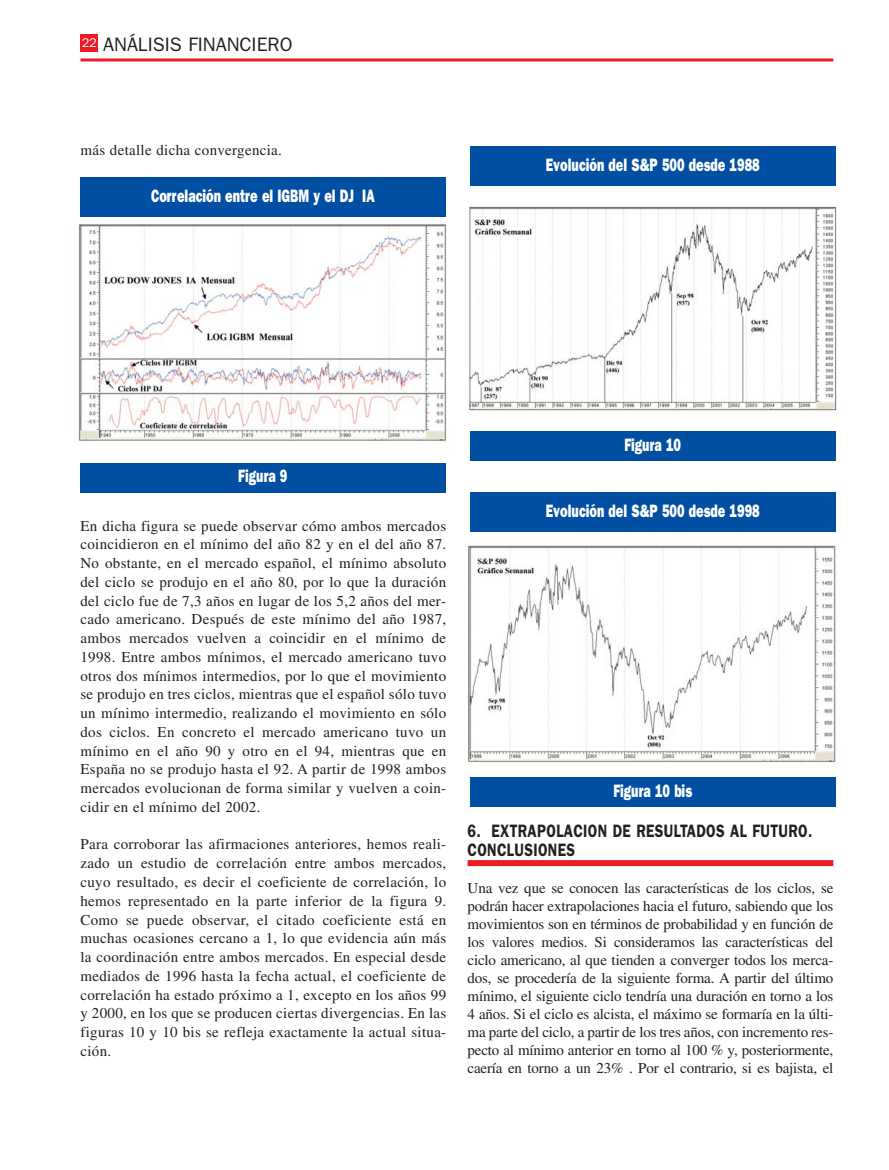
<style>
.page{position:relative;width:889px;height:1170px;background:#fff}
.page>*{position:absolute;margin:0;border:0;box-sizing:border-box;transform-origin:0 0}
.t1{font:19.5px "Franklin Gothic";color:#231f20}
.t2{font:800 18px "Franklin Gothic";color:#fff;scale:.7 1}
.t3{font:600 18px/18.8px "Franklin Gothic";letter-spacing:.025em;color:#231f20;scale:.8 1}
.t4{font:15px/18.8px "Times";letter-spacing:.02em;color:#231f20;text-align:justify}
</style>
<div class="page">
<div style="left:467px;top:860px;width:366px;height:6px;background:#ed1c24"></div>
<div style="left:80px;top:34px;width:17px;height:17px;background:#ed1c24"></div>
<hr style="left:80px;top:58px;width:753px;height:3px;background:#ed1c24">
<img style="left:78px;top:224px;width:369px;height:217px">
<div style="left:80px;top:178px;width:366px;height:39px;background:#004fa3"></div>
<div style="left:80px;top:462px;width:366px;height:30px;background:#004fa3"></div>
<img style="left:469px;top:206px;width:368px;height:205px">
<div style="left:470px;top:146px;width:365px;height:40px;background:#004fa3"></div>
<div style="left:470px;top:431px;width:365px;height:30px;background:#004fa3"></div>
<img style="left:468px;top:545px;width:368px;height:218px">
<div style="left:470px;top:492px;width:365px;height:39px;background:#004fa3"></div>
<div style="left:470px;top:777px;width:365px;height:29px;background:#004fa3"></div>
<h1 class="t1" style="left:82px;top:37px;width:212px"><sup>22</sup> ANÁLISIS FINANCIERO</h1>
<p class="t4" style="left:80px;top:142px;width:203px">más detalle dicha convergencia.</p>
<p class="t2" style="left:151px;top:190px;width:321px">Correlación entre el IGBM y el DJ IA</p>
<p class="t2" style="left:546px;top:158px;width:307px">Evolución del S&amp;P 500 desde 1988</p>
<p class="t2" style="left:238px;top:470px;width:72px">Figura 9</p>
<p class="t4" style="left:80px;top:517px;width:367px">En dicha figura se puede observar cómo ambos mercados coincidieron en el mínimo del año 82 y en el del año 87.<br>No obstante, en el mercado español, el mínimo absoluto del ciclo se produjo en el año 80, por lo que la duración del ciclo fue de 7,3 años en lugar de los 5,2 años del mer&shy;cado americano. Después de este mínimo del año 1987, ambos mercados vuelven a coincidir en el mínimo de 1998. Entre ambos mínimos, el mercado americano tuvo otros dos mínimos intermedios, por lo que el movimiento se produjo en tres ciclos, mientras que el español sólo tuvo un mínimo intermedio, realizando el movimiento en sólo dos ciclos. En concreto el mercado americano tuvo un mínimo en el año 90 y otro en el 94, mientras que en España no se produjo hasta el 92. A partir de 1998 ambos mercados evolucionan de forma similar y vuelven a coin&shy;cidir en el mínimo del 2002.</p>
<p class="t4" style="left:80px;top:836px;width:367px">Para corroborar las afirmaciones anteriores, hemos reali&shy;zado un estudio de correlación entre ambos mercados, cuyo resultado, es decir el coeficiente de correlación, lo hemos representado en la parte inferior de la figura 9.<br>Como se puede observar, el citado coeficiente está en muchas ocasiones cercano a 1, lo que evidencia aún más la coordinación entre ambos mercados. En especial desde mediados de 1996 hasta la fecha actual, el coeficiente de correlación ha estado próximo a 1, excepto en los años 99 y 2000, en los que se producen ciertas divergencias. En las figuras 10 y 10 bis se refleja exactamente la actual situa&shy;ción.</p>
<p class="t2" style="left:624px;top:438px;width:83px">Figura 10</p>
<p class="t2" style="left:546px;top:504px;width:307px">Evolución del S&amp;P 500 desde 1998</p>
<p class="t2" style="left:613px;top:784px;width:114px">Figura 10 bis</p>
<p class="t3" style="left:467px;top:823px;width:432px">6. EXTRAPOLACION DE RESULTADOS AL FUTURO.<br>CONCLUSIONES</p>
<p class="t4" style="left:467px;top:879px;width:367px;line-height:18px">Una vez que se conocen las características de los ciclos, se podrán hacer extrapolaciones hacia el futuro, sabiendo que los movimientos son en términos de probabilidad y en función de los valores medios. Si consideramos las características del ciclo americano, al que tienden a converger todos los merca&shy;dos, se procedería de la siguiente forma. A partir del último mínimo, el siguiente ciclo tendría una duración en torno a los 4 años. Si el ciclo es alcista, el máximo se formaría en la últi&shy;ma parte del ciclo, a partir de los tres años, con incremento res&shy;pecto al mínimo anterior en torno al 100 % y, posteriormente, caería en torno a un 23% . Por el contrario, si es bajista, el</p>
</div>
